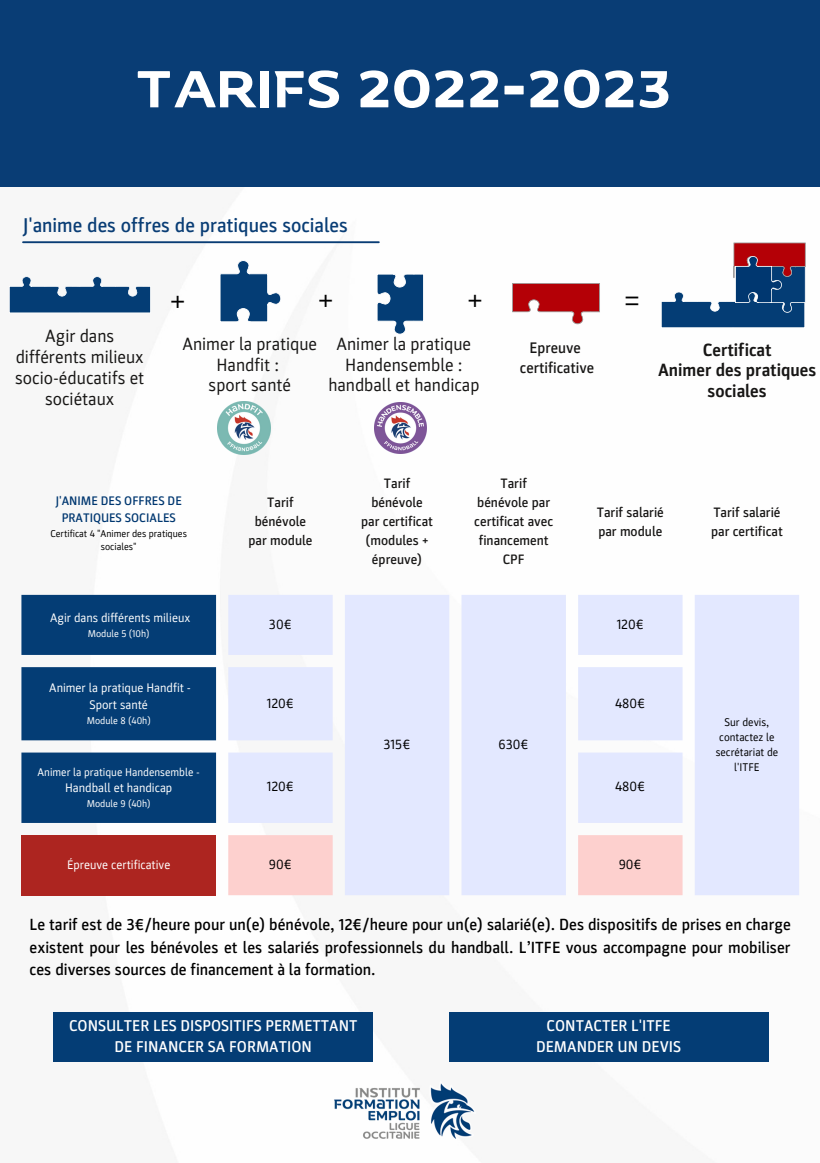
<style>
.page{position:relative;width:820px;height:1163px;background:#fff}
.page>*{position:absolute;margin:0;border:0;box-sizing:border-box;transform-origin:0 0}
.t1{font:50px "FF Hand";color:#fff}
.t2{font:28.75px "Montserrat";color:#000}
.t3{font:500 20px "Parka";color:#093d75}
.t4{font:17.88px/20.9px "Parka";color:#171615;text-align:center}
.t5{font:700 17.88px/20.9px "Parka";color:#171615;text-align:center}
.t6{font:500 16.25px/22.5px "Parka";color:#000;text-align:justify}
.t7{font:500 15.75px/21.6px "Parka";color:#fff;text-align:center}
.t8{font:500 15.38px/20.6px "Parka";color:#171615;text-align:center}
.t9{font:500 13.75px/19.1px "Parka";color:#171615;text-align:center}
.t10{font:13.75px "Parka";color:#000}
.t11{font:12.5px/17.5px "Parka";color:#fff;text-align:center}
.t12{font:500 12.5px/17.5px "Parka";color:#003770;text-align:center}
.t13{font:11.25px/15px "Parka";color:#000;text-align:center}
.t14{font:11.25px "Parka";color:#fff}
.t15{font:10px/13.2px "Parka";color:#000;text-align:center}
.t16{font:10px "Parka";color:#fff}
</style>
<div class="page">
<div style="left:0;top:0;width:819px;height:187px;background:#093d75"></div>
<svg style="left:21px;top:595px;width:195px;height:228px;background:#1f5183"></svg>
<svg style="left:228px;top:595px;width:571px;height:300px;background:#e6eafe"></svg>
<div style="left:21px;top:835px;width:195px;height:60px;background:#ad2520"></div>
<svg style="left:228px;top:835px;width:454px;height:60px;background:#f0dee8"></svg>
<div style="left:54px;top:1012px;width:319px;height:50px;background:#043d75"></div>
<div style="left:449px;top:1012px;width:319px;height:50px;background:#043d75"></div>
<img style="left:334px;top:1083px;width:141px;height:56px">
<svg style="left:661px;top:242px;width:144px;height:86px"></svg>
<svg style="left:9px;top:276px;width:142px;height:37px"></svg>
<svg style="left:377px;top:274px;width:47px;height:60px"></svg>
<svg style="left:220px;top:260px;width:61px;height:62px"></svg>
<svg style="left:512px;top:283px;width:88px;height:41px"></svg>
<hr style="left:23px;top:241px;width:356px;height:2px;background:#093d75">
<img style="left:374px;top:402px;width:52px;height:52px">
<img style="left:218px;top:402px;width:52px;height:52px">
<h1 class="t1" style="left:137px;top:67px;width:537px">TARIFS 2022-2023</h1>
<p class="t3" style="left:23px;top:214px;width:326px">J'anime des offres de pratiques sociales</p>
<h2 class="t2" style="left:169px;top:284px;width:18px">+</h2>
<h2 class="t2" style="left:317px;top:283px;width:18px">+</h2>
<h2 class="t2" style="left:467px;top:283px;width:18px">+</h2>
<h2 class="t2" style="left:623px;top:283px;width:18px">=</h2>
<p class="t4" style="left:15px;top:326px;width:131px">Agir dans différents milieux socio-éducatifs et sociétaux</p>
<p class="t4" style="left:182px;top:333px;width:136px">Animer la pratique<br>Handfit :<br>sport santé</p>
<p class="t4" style="left:328px;top:333px;width:152px">Animer la pratique<br>Handensemble : handball et handicap</p>
<p class="t8" style="left:519px;top:337px;width:76px">Epreuve certificative</p>
<p class="t5" style="left:658px;top:339px;width:160px">Certificat<br>Animer des pratiques sociales</p>
<p class="t12" style="left:56px;top:492px;width:127px">J'ANIME DES OFFRES DE<br>PRATIQUES SOCIALES</p>
<p class="t15" style="left:50px;top:527px;width:138px">Certificat 4 "Animer des pratiques sociales"</p>
<p class="t11" style="left:50px;top:609px;width:142px">Agir dans différents milieux</p>
<p class="t16" style="left:88px;top:627px;width:63px">Module 5 (10h)</p>
<p class="t11" style="left:49px;top:679px;width:143px">Animer la pratique Handfit -<br>Sport santé</p>
<p class="t16" style="left:87px;top:715px;width:66px">Module 8 (40h)</p>
<p class="t14" style="left:38px;top:765px;width:164px">Animer la pratique Handensemble -</p>
<p class="t11" style="left:65px;top:779px;width:109px">Handball et handicap</p>
<p class="t16" style="left:87px;top:798px;width:65px">Module 9 (40h)</p>
<p class="t9" style="left:248px;top:493px;width:65px">Tarif bénévole par module</p>
<p class="t10" style="left:269px;top:616px;width:24px">30€</p>
<p class="t9" style="left:361px;top:474px;width:73px">Tarif bénévole par certificat (modules + épreuve)</p>
<p class="t9" style="left:474px;top:474px;width:80px">Tarif bénévole par certificat avec financement<br>CPF</p>
<p class="t9" style="left:596px;top:503px;width:69px;text-align:left">Tarif salarié par module</p>
<p class="t9" style="left:711px;top:503px;width:73px;text-align:left">Tarif salarié par certificat</p>
<p class="t10" style="left:616px;top:616px;width:29px">120€</p>
<p class="t10" style="left:267px;top:695px;width:29px">120€</p>
<p class="t10" style="left:615px;top:695px;width:32px">480€</p>
<p class="t10" style="left:383px;top:736px;width:29px">315€</p>
<p class="t10" style="left:498px;top:736px;width:32px">630€</p>
<p class="t10" style="left:267px;top:778px;width:29px">120€</p>
<p class="t10" style="left:615px;top:778px;width:32px">480€</p>
<p class="t13" style="left:715px;top:715px;width:64px">Sur devis, contactez le secrétariat de l'ITFE</p>
<p class="t11" style="left:67px;top:856px;width:105px">Épreuve certificative</p>
<p class="t10" style="left:269px;top:856px;width:25px">90€</p>
<p class="t10" style="left:618px;top:856px;width:25px">90€</p>
<p class="t6" style="left:30px;top:914px;width:762px">Le tarif est de 3€/heure pour un(e) bénévole, 12€/heure pour un(e) salarié(e). Des dispositifs de prises en charge existent pour les bénévoles et les salariés professionnels du handball. L’ITFE vous accompagne pour mobiliser ces diverses sources de financement à la formation.</p>
<p class="t7" style="left:69px;top:1014px;width:290px">CONSULTER LES DISPOSITIFS PERMETTANT<br>DE FINANCER SA FORMATION</p>
<p class="t7" style="left:536px;top:1014px;width:146px">CONTACTER L'ITFE<br>DEMANDER UN DEVIS</p>
</div>
